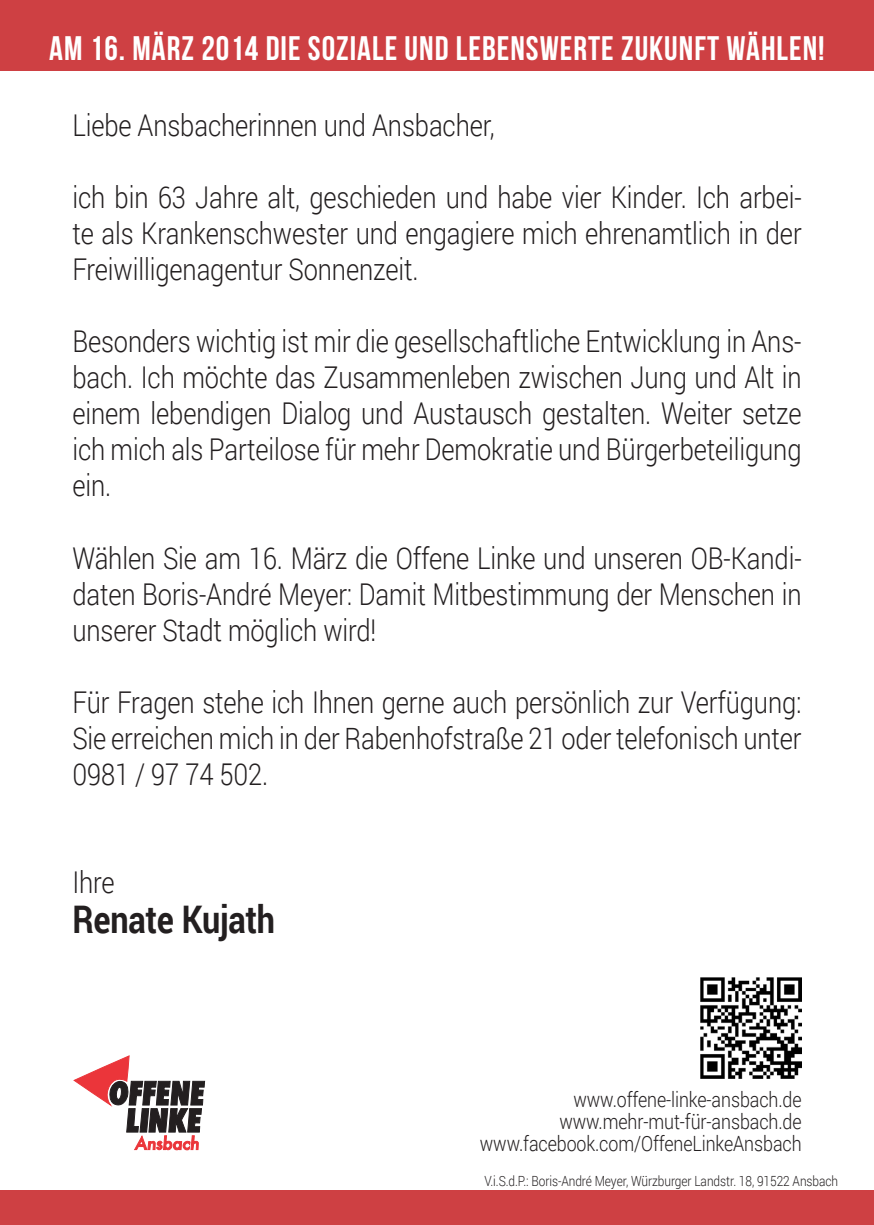
<style>
.page{position:relative;width:874px;height:1225px;background:#fff}
.page>*{position:absolute;margin:0;border:0;box-sizing:border-box;transform-origin:0 0}
.t1{font:700 38px "Roboto";letter-spacing:-.005em;color:#231f20;scale:.85 1}
.t2{font:34px "Bebas Neue";letter-spacing:.03em;color:#fff}
.t3{font:300 30px/36px "Roboto";letter-spacing:-.005em;color:#231f20;text-align:justify;scale:.85 1}
.t4{font:300 21px/22px "Roboto";letter-spacing:-.005em;color:#231f20;text-align:right;scale:.85 1}
.t5{font:300 14px "Roboto";letter-spacing:-.005em;color:#231f20;scale:.85 1}
</style>
<div class="page">
<div style="left:0;top:0;width:873px;height:71px;background:#ce4043"></div>
<div style="left:0;top:1190px;width:873px;height:35px;background:#ce4043"></div>
<img style="left:700px;top:977px;width:101px;height:102px">
<svg style="left:74px;top:1055px;width:131px;height:95px"></svg>
<p class="t2" style="left:49px;top:29px;width:776px">AM 16. MÄRZ 2014 DIE SOZIALE UND LEBENSWERTE ZUKUNFT WÄHLEN!</p>
<p class="t3" style="left:72px;top:107px;width:498px">Liebe Ansbacherinnen und Ansbacher,</p>
<p class="t3" style="left:72px;top:179px;width:859px">ich bin 63 Jahre alt, geschieden und habe vier Kinder. Ich arbei&shy;te als Krankenschwester und engagiere mich ehrenamtlich in der Freiwilligenagentur Sonnenzeit.</p>
<p class="t3" style="left:72px;top:323px;width:859px">Besonders wichtig ist mir die gesellschaftliche Entwicklung in Ans&shy;bach. Ich möchte das Zusammenleben zwischen Jung und Alt in einem lebendigen Dialog und Austausch gestalten. Weiter setze ich mich als Parteilose für mehr Demokratie und Bürgerbeteiligung ein.</p>
<p class="t3" style="left:72px;top:539px;width:859px">Wählen Sie am 16. März die Offene Linke und unseren OB-Kandi&shy;daten Boris-André Meyer: Damit Mitbestimmung der Menschen in unserer Stadt möglich wird!</p>
<p class="t3" style="left:72px;top:683px;width:859px">Für Fragen stehe ich Ihnen gerne auch persönlich zur Verfügung:<br>Sie erreichen mich in der Rabenhofstraße 21 oder telefonisch unter 0981 / 97 74 502.</p>
<p class="t3" style="left:72px;top:863px;width:51px">Ihre</p>
<p class="t1" style="left:72px;top:892px;width:240px">Renate Kujath</p>
<p class="t4" style="left:479px;top:1087px;width:380px">www.offene-linke-ansbach.de www.mehr-mut-für-ansbach.de www.facebook.com/OffeneLinkeAnsbach</p>
<p class="t5" style="left:484px;top:1171px;width:417px">V.i.S.d.P.: Boris-André Meyer, Würzburger Landstr. 18, 91522 Ansbach</p>
</div>
